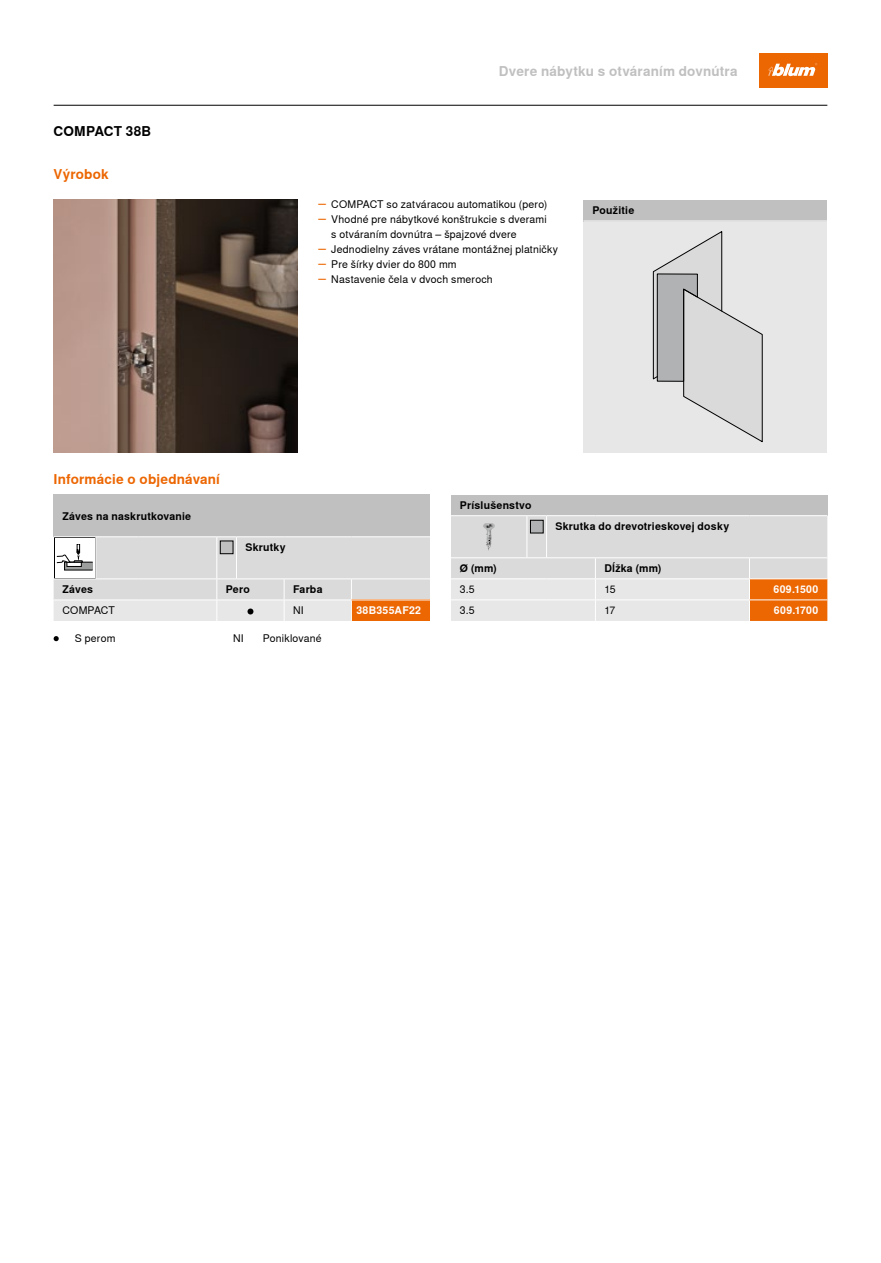
<style>
.page{position:relative;width:881px;height:1263px;background:#fff}
.page>*{position:absolute;margin:0;border:0;box-sizing:border-box;transform-origin:0 0}
._09_Tech_Head_33K_Bold_Right{font:700 13.5px "Nimbus Sans Global";letter-spacing:.015em;color:#c0c0c1}
._09_Tech_Subhead_Orange_Bold{font:700 13.5px "Nimbus Sans Global";letter-spacing:.01em;color:#ec6602}
._09_Tech_Head_Black_Bold_Right{font:700 13.5px "Nimbus Sans Global";letter-spacing:.015em;color:#000}
.TABLE_07_Legend_Black{font:10.5px/15px "Nimbus Sans Global";letter-spacing:.02em;color:#000}
._07_Table_Head_Black_Bold_Left{font:700 10.5px "Nimbus Sans Global";letter-spacing:.02em;color:#000}
._07_Table_Art-Nr_White_Bold_Right{font:700 10.5px "Nimbus Sans Global";letter-spacing:.03em;color:#fff}
._07_Table_Copy_Black_Regular_Left{font:10.5px "Nimbus Sans Global";letter-spacing:-.005em;color:#000}
._07_Table_Copy_Black_Regular_Left-2{font:700 10.5px "Nimbus Sans Global";letter-spacing:.02em;color:#000}
._07_Tabelle_Schwarz{font:10.5px "Nimbus Sans Global";color:#000}
.s1{font-size:13.5px;color:#ec6602}
</style>
<div class="page">
<div style="left:583px;top:221px;width:244px;height:232px;background:#e7e7e7"></div>
<svg style="left:652px;top:231px;width:110px;height:211px"></svg>
<div style="left:758px;top:54px;width:69px;height:34px;background:#ec6602"></div>
<svg style="left:768px;top:63px;width:48px;height:13px"></svg>
<img style="left:54px;top:200px;width:243px;height:253px">
<div style="left:54px;top:495px;width:376px;height:42px;background:#c0c0c1"></div>
<svg style="left:54px;top:536px;width:376px;height:85px;background:#ddd6d1"></svg>
<div style="left:583px;top:200px;width:244px;height:21px;background:#c0c0c1"></div>
<hr style="left:583px;top:221px;width:244px;height:1px;background:#fff">
<div style="left:451px;top:495px;width:376px;height:21px;background:#c0c0c1"></div>
<svg style="left:451px;top:515px;width:376px;height:106px;background:#e0d5cd"></svg>
<hr style="left:546px;top:515px;width:49px;height:1px;background:#fff">
<hr style="left:595px;top:515px;width:154px;height:1px;background:#fff">
<hr style="left:749px;top:515px;width:78px;height:1px;background:#fff">
<svg style="left:54px;top:636px;width:5px;height:5px"></svg>
<hr style="left:54px;top:105px;width:773px;height:1px;background:#000">
<p class="_09_Tech_Head_Black_Bold_Right" style="left:54px;top:124px;width:99px">COMPACT 38B</p>
<p class="_09_Tech_Subhead_Orange_Bold" style="left:54px;top:166px;width:56px">Výrobok</p>
<p class="_09_Tech_Head_33K_Bold_Right" style="left:499px;top:63px;width:240px">Dvere nábytku s otváraním dovnútra</p>
<p class="TABLE_07_Legend_Black" style="left:318px;top:196px;width:230px"><span class="s1">–</span> COMPACT so zatváracou automatikou (pero)</p>
<p class="TABLE_07_Legend_Black" style="left:331px;top:211px;width:217px;text-indent:-13px"><span class="s1">–</span> Vhodné pre nábytkové konštrukcie s dverami s otváraním dovnútra – špajzové dvere</p>
<p class="TABLE_07_Legend_Black" style="left:318px;top:241px;width:241px"><span class="s1">–</span> Jednodielny záves vrátane montážnej platničky</p>
<p class="TABLE_07_Legend_Black" style="left:318px;top:256px;width:140px"><span class="s1">–</span> Pre šírky dvier do 800 mm</p>
<p class="TABLE_07_Legend_Black" style="left:318px;top:271px;width:176px"><span class="s1">–</span> Nastavenie čela v dvoch smeroch</p>
<p class="_07_Table_Head_Black_Bold_Left" style="left:592px;top:205px;width:43px">Použitie</p>
<p class="_09_Tech_Subhead_Orange_Bold" style="left:54px;top:472px;width:168px">Informácie o objednávaní</p>
<p class="_07_Table_Head_Black_Bold_Left" style="left:63px;top:510px;width:130px">Záves na naskrutkovanie</p>
<p class="_07_Table_Head_Black_Bold_Left" style="left:245px;top:541px;width:42px">Skrutky</p>
<p class="_07_Table_Head_Black_Bold_Left" style="left:63px;top:583px;width:32px">Záves</p>
<p class="_07_Table_Copy_Black_Regular_Left" style="left:63px;top:604px;width:54px">COMPACT</p>
<p class="_07_Table_Head_Black_Bold_Left" style="left:226px;top:583px;width:26px">Pero</p>
<p class="_07_Table_Head_Black_Bold_Left" style="left:293px;top:583px;width:31px">Farba</p>
<p class="_07_Table_Copy_Black_Regular_Left" style="left:293px;top:605px;width:12px">NI</p>
<p class="_07_Table_Art-Nr_White_Bold_Right" style="left:356px;top:605px;width:66px">38B355AF22</p>
<p class="_07_Table_Head_Black_Bold_Left" style="left:460px;top:499px;width:73px">Príslušenstvo</p>
<p class="_07_Table_Head_Black_Bold_Left" style="left:555px;top:520px;width:175px">Skrutka do drevotrieskovej dosky</p>
<p class="_07_Table_Copy_Black_Regular_Left-2" style="left:460px;top:562px;width:38px">Ø (mm)</p>
<p class="_07_Table_Copy_Black_Regular_Left-2" style="left:604px;top:562px;width:59px">Dĺžka (mm)</p>
<p class="_07_Table_Copy_Black_Regular_Left" style="left:460px;top:583px;width:16px">3.5</p>
<p class="_07_Table_Copy_Black_Regular_Left" style="left:604px;top:583px;width:13px">15</p>
<p class="_07_Table_Art-Nr_White_Bold_Right" style="left:773px;top:583px;width:46px">609.1500</p>
<p class="_07_Table_Copy_Black_Regular_Left" style="left:460px;top:605px;width:16px">3.5</p>
<p class="_07_Table_Copy_Black_Regular_Left" style="left:604px;top:605px;width:13px">17</p>
<p class="_07_Table_Art-Nr_White_Bold_Right" style="left:773px;top:605px;width:46px">609.1700</p>
<p class="TABLE_07_Legend_Black" style="left:75px;top:631px;width:42px">S perom</p>
<p class="TABLE_07_Legend_Black" style="left:263px;top:631px;width:60px">Poniklované</p>
<p class="_07_Tabelle_Schwarz" style="left:233px;top:632px;width:12px">NI</p>
</div>
